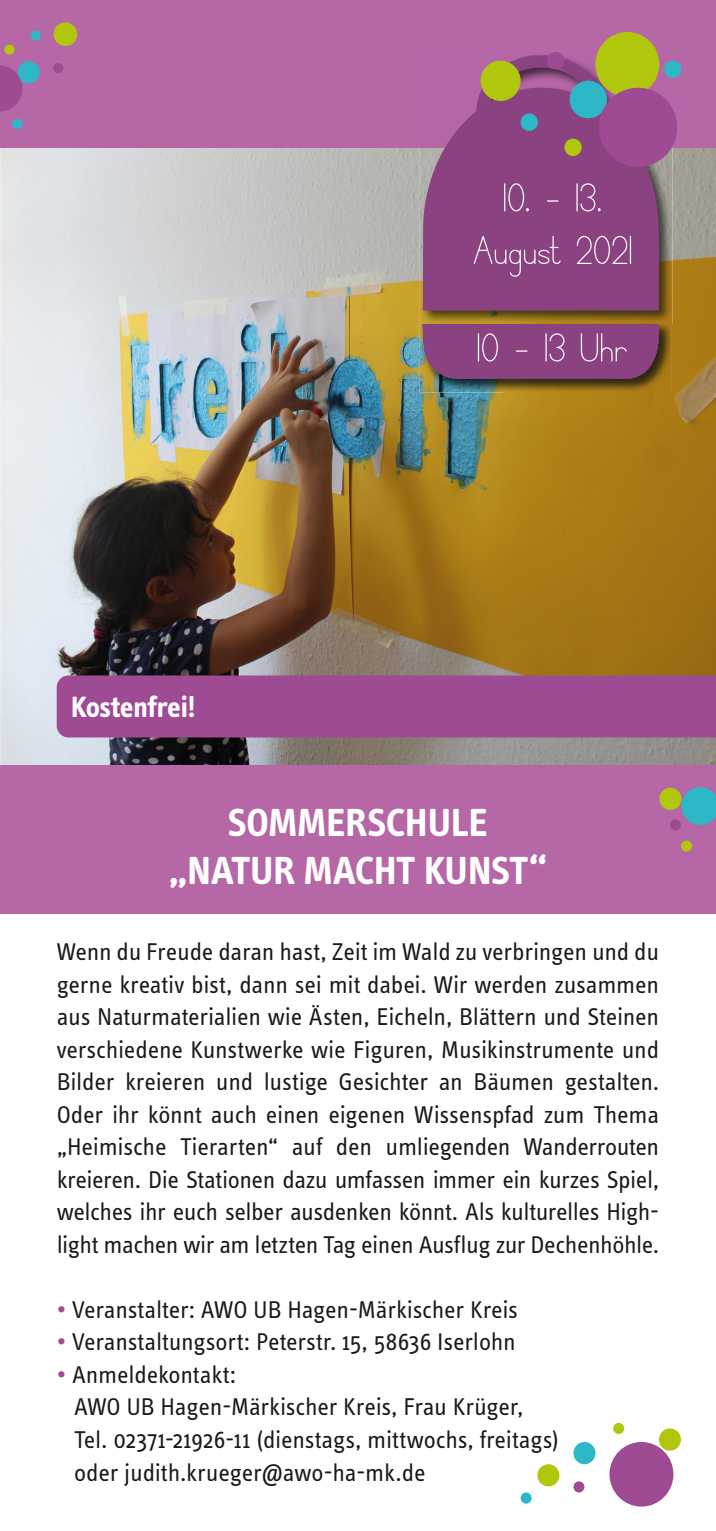
<style>
.page{position:relative;width:716px;height:1531px;background:#fff}
.page>*{position:absolute;margin:0;border:0;box-sizing:border-box;transform-origin:0 0}
.t1{font:55px/52.5px "Simple Print";letter-spacing:.005em;color:#fff;text-align:center}
.t2{font:700 40px/48px "Info Text";color:#fff;text-align:center}
.t3{font:700 30px "Info Text";letter-spacing:-.005em;color:#fff}
.t4{font:25px/32.5px "Info Text";letter-spacing:-.01em;color:#1b1a19;text-align:justify}
.s1{color:#9f4b94}
</style>
<div class="page">
<img style="left:0;top:148px;width:716px;height:617px">
<div style="left:0;top:0;width:716px;height:148px;background:#b567a6"></div>
<div style="left:57px;top:675px;width:659px;height:62px;background:#9f4b94"></div>
<img style="left:503px;top:392px;width:169px;height:1px">
<img style="left:672px;top:148px;width:1px;height:175px">
<img style="left:420px;top:53px;width:252px;height:339px">
<svg style="left:423px;top:55px;width:236px;height:255px;background:#8e4784"></svg>
<img style="left:420px;top:321px;width:252px;height:2px">
<div style="left:422px;top:324px;width:237px;height:55px;background:#8a4280"></div>
<div style="left:569px;top:81px;width:38px;height:37px;background:#2eb8c7;border-radius:50%"></div>
<div style="left:595px;top:32px;width:64px;height:65px;background:#b1c70d;border-radius:50%"></div>
<div style="left:599px;top:88px;width:78px;height:79px;background:#9f4b94;border-radius:50%"></div>
<div style="left:564px;top:139px;width:18px;height:17px;background:#b1c70d;border-radius:50%"></div>
<div style="left:664px;top:61px;width:17px;height:17px;background:#2eb8c7;border-radius:50%"></div>
<div style="left:520px;top:113px;width:18px;height:18px;background:#2eb8c7;border-radius:50%"></div>
<div style="left:547px;top:52px;width:17px;height:17px;background:#9f4b94;border-radius:50%"></div>
<div style="left:480px;top:61px;width:40px;height:40px;background:#b1c70d;border-radius:50%"></div>
<svg style="left:0;top:30px;width:41px;height:99px"></svg>
<svg style="left:53px;top:63px;width:10px;height:10px"></svg>
<svg style="left:53px;top:22px;width:25px;height:24px"></svg>
<div style="left:0;top:765px;width:716px;height:149px;background:#b567a6"></div>
<div style="left:609px;top:1442px;width:64px;height:64px;background:#9f4b94;border-radius:50%"></div>
<div style="left:573px;top:1442px;width:22px;height:22px;background:#2eb8c7;border-radius:50%"></div>
<svg style="left:681px;top:787px;width:35px;height:38px"></svg>
<div style="left:537px;top:1464px;width:22px;height:22px;background:#b1c70d;border-radius:50%"></div>
<div style="left:659px;top:788px;width:22px;height:22px;background:#b1c70d;border-radius:50%"></div>
<div style="left:573px;top:1481px;width:11px;height:11px;background:#9f4b94;border-radius:50%"></div>
<div style="left:670px;top:819px;width:11px;height:11px;background:#9f4b94;border-radius:50%"></div>
<div style="left:520px;top:1492px;width:11px;height:11px;background:#2eb8c7;border-radius:50%"></div>
<div style="left:613px;top:1423px;width:11px;height:11px;background:#b1c70d;border-radius:50%"></div>
<div style="left:681px;top:840px;width:11px;height:12px;background:#b1c70d;border-radius:50%"></div>
<div style="left:659px;top:1428px;width:22px;height:22px;background:#b1c70d;border-radius:50%"></div>
<h1 class="t1" style="left:472px;top:173px;width:162px">10. - 13.<br>August 2021</h1>
<p class="t3" style="left:71px;top:690px;width:126px">Kostenfrei!</p>
<h1 class="t1" style="left:476px;top:323px;width:153px">10 - 13 Uhr</h1>
<h2 class="t2" style="left:170px;top:799px;width:378px">SOMMERSCHULE „NATUR MACHT KUNST“</h2>
<p class="t4" style="left:57px;top:936px;width:604px">Wenn du Freude daran hast, Zeit im Wald zu verbringen und du gerne kreativ bist, dann sei mit dabei. Wir werden zusammen aus Naturmaterialien wie Ästen, Eicheln, Blättern und Steinen verschiedene Kunstwerke wie Figuren, Musikinstrumente und Bilder kreieren und lustige Gesichter an Bäumen gestalten.<br>Oder ihr könnt auch einen eigenen Wissenspfad zum Thema „Heimische Tierarten“ auf den umliegenden Wanderrouten kreieren. Die Stationen dazu umfassen immer ein kurzes Spiel, welches ihr euch selber ausdenken könnt. Als kulturelles High&shy;light machen wir am letzten Tag einen Ausflug zur Dechenhöhle.</p>
<p class="t4" style="left:57px;top:1293px;width:463px"><span class="s1">•</span> Veranstalter: AWO UB Hagen-Märkischer Kreis</p>
<p class="t4" style="left:57px;top:1326px;width:461px"><span class="s1">•</span> Veranstaltungsort: Peterstr. 15, 58636 Iserlohn</p>
<p class="t4" style="left:74px;top:1358px;width:486px;text-align:left;text-indent:-18px"><span class="s1">•</span> Anmeldekontakt:<br>AWO UB Hagen-Märkischer Kreis, Frau Krüger, Tel. 02371-21926-11 (dienstags, mittwochs, freitags) oder judith.krueger@awo-ha-mk.de</p>
</div>
